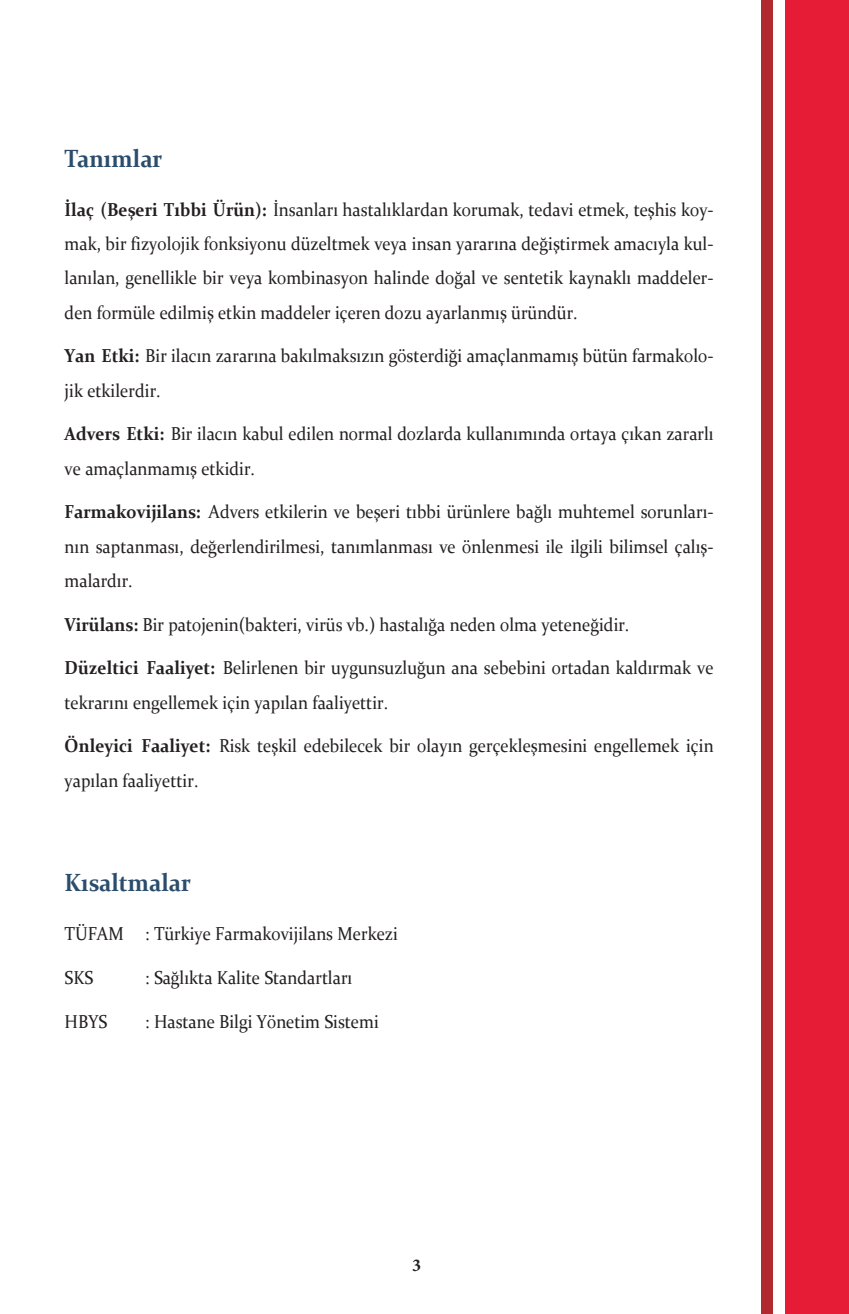
<style>
.page{position:relative;width:849px;height:1314px;background:#fff}
.page>*{position:absolute;margin:0;border:0;box-sizing:border-box;transform-origin:0 0}
.t1{font:700 24.97px "Constantia";color:#2b4d6b;scale:.91 1}
.t2{font:18.68px/34.2px "Constantia";color:#231f20;scale:.91 1}
.t3{font:700 18px "Minion Pro";color:#231f20}
.s1{font-weight:700}
</style>
<div class="page">
<div style="left:784px;top:0;width:64px;height:1314px;background:#e61c36"></div>
<div style="left:761px;top:0;width:12px;height:1314px;background:#b02a2f"></div>
<h1 class="t1" style="left:65px;top:141px;width:109px">Tanımlar</h1>
<p class="t2" style="left:65px;top:192px;width:714px;text-align:justify"><span class="s1">İlaç (Beşeri Tıbbi Ürün):</span> İnsanları hastalıklardan korumak, tedavi etmek, teşhis koy&shy;mak, bir fizyolojik fonksiyonu düzeltmek veya insan yararına değiştirmek amacıyla kul&shy;lanılan, genellikle bir veya kombinasyon halinde doğal ve sentetik kaynaklı maddeler&shy;den formüle edilmiş etkin maddeler içeren dozu ayarlanmış üründür.</p>
<p class="t2" style="left:65px;top:338px;width:714px"><span class="s1">Yan Etki:</span> Bir ilacın zararına bakılmaksızın gösterdiği amaçlanmamış bütün farmakolo&shy;jik etkilerdir.</p>
<p class="t2" style="left:65px;top:416px;width:714px"><span class="s1">Advers Etki:</span> Bir ilacın kabul edilen normal dozlarda kullanımında ortaya çıkan zararlı ve amaçlanmamış etkidir.</p>
<p class="t2" style="left:65px;top:494px;width:714px;text-align:justify"><span class="s1">Farmakovijilans:</span> Advers etkilerin ve beşeri tıbbi ürünlere bağlı muhtemel sorunları&shy;nın saptanması, değerlendirilmesi, tanımlanması ve önlenmesi ile ilgili bilimsel çalış&shy;malardır.</p>
<p class="t2" style="left:65px;top:606px;width:622px"><span class="s1">Virülans:</span> Bir patojenin(bakteri, virüs vb.) hastalığa neden olma yeteneğidir.</p>
<p class="t2" style="left:65px;top:650px;width:714px"><span class="s1">Düzeltici Faaliyet:</span> Belirlenen bir uygunsuzluğun ana sebebini ortadan kaldırmak ve tekrarını engellemek için yapılan faaliyettir.</p>
<p class="t2" style="left:65px;top:728px;width:714px"><span class="s1">Önleyici Faaliyet:</span> Risk teşkil edebilecek bir olayın gerçekleşmesini engellemek için yapılan faaliyettir.</p>
<h1 class="t1" style="left:65px;top:865px;width:140px">Kısaltmalar</h1>
<p class="t2" style="left:65px;top:916px;width:368px">TÜFAM : Türkiye Farmakovijilans Merkezi</p>
<p class="t2" style="left:65px;top:960px;width:33px">SKS</p>
<p class="t2" style="left:145px;top:960px;width:229px">: Sağlıkta Kalite Standartları</p>
<p class="t2" style="left:65px;top:1003px;width:48px">HBYS</p>
<p class="t2" style="left:145px;top:1003px;width:258px">: Hastane Bilgi Yönetim Sistemi</p>
<p class="t3" style="left:412px;top:1253px;width:10px">3</p>
</div>
